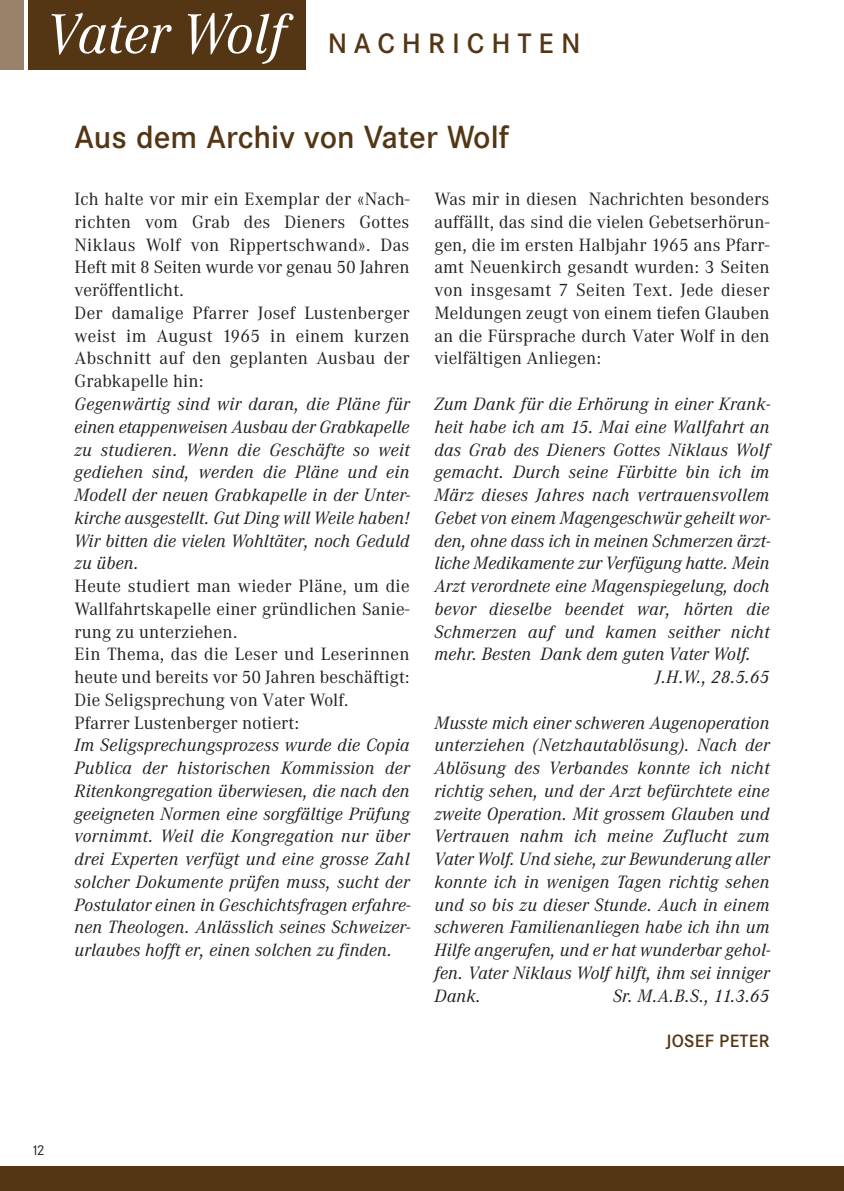
<style>
.page{position:relative;width:844px;height:1191px;background:#fff}
.page>*{position:absolute;margin:0;border:0;box-sizing:border-box;transform-origin:0 0}
.t1{font:500 31.5px "Corporate SBQ";color:#543614}
.t2{font:500 27.65px "Corporate SBQ";letter-spacing:.255em;color:#543614}
.t3{font:italic 17.5px/22.8px "Corporate ABQ";letter-spacing:.01em;color:#231f20;text-align:justify}
.t4{font:17.5px/22.8px "Corporate ABQ";letter-spacing:.01em;color:#231f20}
.t5{font:500 17.5px "Corporate SBQ";letter-spacing:.015em;color:#543614}
.t6{font:14px "Corporate SBQ";color:#231f20}
.s1{font-family:"Corporate ABQ";font-weight:400;font-style:italic;font-size:55.12px;color:#fff}
</style>
<div class="page">
<div style="left:0;top:1166px;width:843px;height:25px;background:#543614"></div>
<div style="left:0;top:0;width:305px;height:69px;background:#543614"></div>
<div style="left:0;top:0;width:25px;height:69px;background:#998269"></div>
<hr style="left:25px;top:0;width:3px;height:69px;background:#fff">
<h2 class="t2" style="left:47px;top:28px;width:535px"><span class="s1">VaterWolf</span> NACHRICHTEN</h2>
<h1 class="t1" style="left:74px;top:119px;width:436px">Aus dem Archiv von Vater Wolf</h1>
<p class="t4" style="left:74px;top:188px;width:336px">Ich halte vor mir ein Exemplar der «Nach&shy;richten vom Grab des Dieners Gottes Niklaus Wolf von Rippertschwand». Das Heft mit 8 Seiten wurde vor genau 50 Jahren veröffentlicht.<br>Der damalige Pfarrer Josef Lustenberger weist im August 1965 in einem kurzen Abschnitt auf den geplanten Ausbau der Grabkapelle hin:</p>
<p class="t3" style="left:74px;top:392px;width:337px">Gegenwärtig sind wir daran, die Pläne für einen etappenweisen Ausbau der Grabkapelle zu studieren. Wenn die Geschäfte so weit gediehen sind, werden die Pläne und ein Modell der neuen Grabkapelle in der Unter&shy;kirche ausgestellt. Gut Ding will Weile haben!<br>Wir bitten die vielen Wohltäter, noch Geduld zu üben.</p>
<p class="t4" style="left:74px;top:574px;width:336px">Heute studiert man wieder Pläne, um die Wallfahrtskapelle einer gründlichen Sanie&shy;rung zu unterziehen.<br>Ein Thema, das die Leser und Leserinnen heute und bereits vor 50 Jahren beschäftigt:<br>Die Seligsprechung von Vater Wolf.<br>Pfarrer Lustenberger notiert:</p>
<p class="t3" style="left:74px;top:733px;width:337px">Im Seligsprechungsprozess wurde die Copia Publica der historischen Kommission der Ritenkongregation überwiesen, die nach den geeigneten Normen eine sorgfältige Prüfung vornimmt. Weil die Kongregation nur über drei Experten verfügt und eine grosse Zahl solcher Dokumente prüfen muss, sucht der Postulator einen in Geschichtsfragen erfahre&shy;nen Theologen. Anlässlich seines Schweizer&shy;urlaubes hofft er, einen solchen zu finden.</p>
<p class="t4" style="left:434px;top:188px;width:336px;text-align:justify">Was mir in diesen Nachrichten besonders auffällt, das sind die vielen Gebetserhörun&shy;gen, die im ersten Halbjahr 1965 ans Pfarr&shy;amt Neuenkirch gesandt wurden: 3 Seiten von insgesamt 7 Seiten Text. Jede dieser Meldungen zeugt von einem tiefen Glauben an die Fürsprache durch Vater Wolf in den vielfältigen Anliegen:</p>
<p class="t3" style="left:434px;top:392px;width:337px">Zum Dank für die Erhörung in einer Krank-</p>
<p class="t3" style="left:434px;top:415px;width:336px">heit habe ich am 15. Mai eine Wallfahrt an</p>
<p class="t3" style="left:434px;top:438px;width:336px">das Grab des Dieners Gottes Niklaus Wolf</p>
<p class="t3" style="left:434px;top:460px;width:336px">gemacht. Durch seine Fürbitte bin ich im</p>
<p class="t3" style="left:434px;top:483px;width:336px">März dieses Jahres nach vertrauensvollem</p>
<p class="t3" style="left:434px;top:506px;width:337px">Gebet von einem Magengeschwür geheilt wor-</p>
<p class="t3" style="left:434px;top:529px;width:337px">den, ohne dass ich in meinen Schmerzen ärzt-</p>
<p class="t3" style="left:434px;top:551px;width:336px">liche Medikamente zur Verfügung hatte. Mein</p>
<p class="t3" style="left:434px;top:574px;width:336px">Arzt verordnete eine Magenspiegelung, doch</p>
<p class="t3" style="left:434px;top:597px;width:336px">bevor dieselbe beendet war, hörten die</p>
<p class="t3" style="left:434px;top:620px;width:336px">Schmerzen auf und kamen seither nicht</p>
<p class="t3" style="left:434px;top:642px;width:318px">mehr. Besten Dank dem guten Vater Wolf.</p>
<p class="t3" style="left:655px;top:665px;width:116px">J.H.W., 28.5.65</p>
<p class="t3" style="left:434px;top:711px;width:337px">Musste mich einer schweren Augenoperation unterziehen (Netzhautablösung). Nach der Ablösung des Verbandes konnte ich nicht richtig sehen, und der Arzt befürchtete eine zweite Operation. Mit grossem Glauben und Vertrauen nahm ich meine Zuflucht zum Vater Wolf. Und siehe, zur Bewunderung aller konnte ich in wenigen Tagen richtig sehen und so bis zu dieser Stunde. Auch in einem schweren Familienanliegen habe ich ihn um Hilfe angerufen, und er hat wunderbar gehol&shy;fen. Vater Niklaus Wolf hilft, ihm sei inniger Dank.</p>
<p class="t3" style="left:613px;top:984px;width:158px">Sr. M.A.B.S., 11.3.65</p>
<p class="t5" style="left:665px;top:1031px;width:105px">JOSEF PETER</p>
<p class="t6" style="left:31px;top:1142px;width:16px">12</p>
</div>
